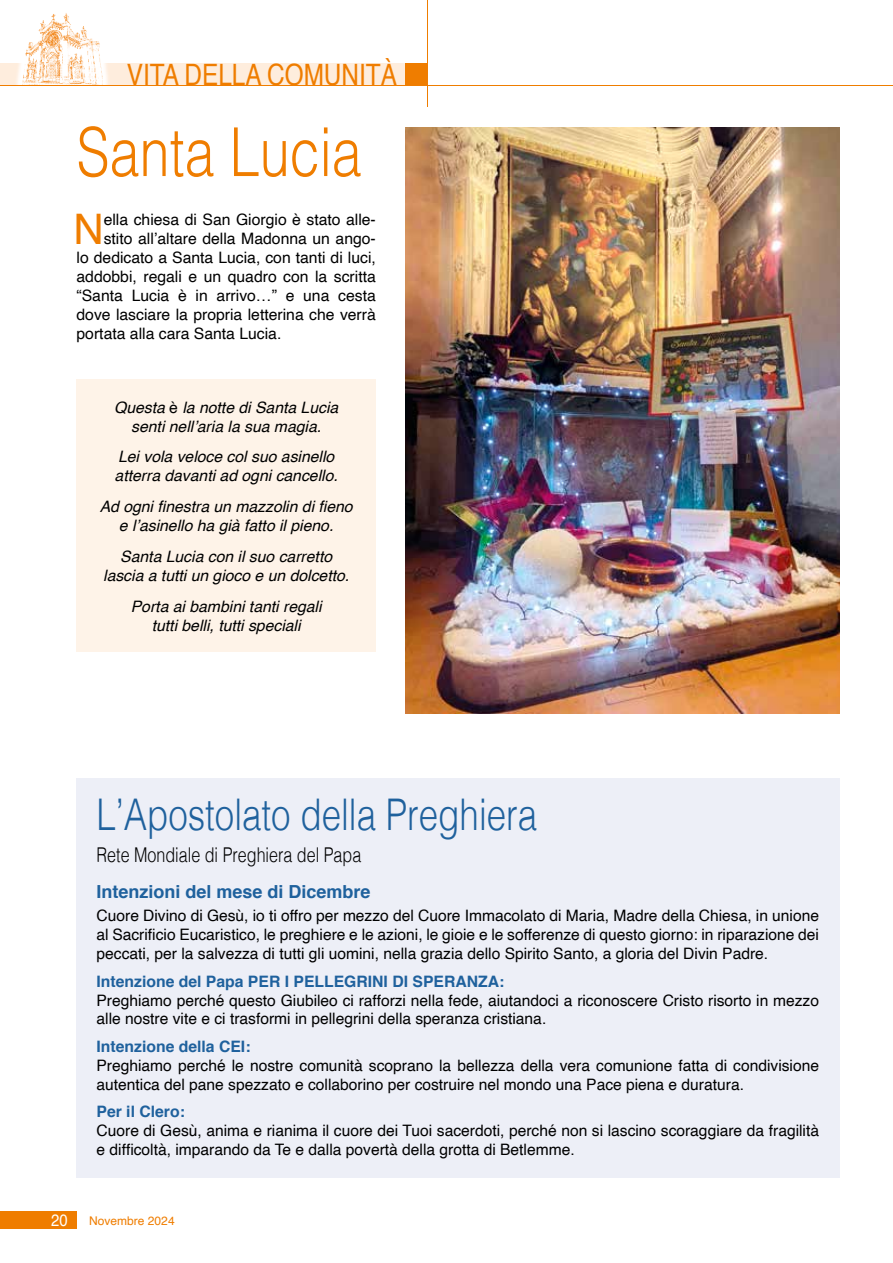
<style>
.page{position:relative;width:893px;height:1263px;background:#fff}
.page>*{position:absolute;margin:0;border:0;box-sizing:border-box;transform-origin:0 0}
.t1{font:300 67.5px "Helvetica";color:#ef7d00;scale:.8 1}
.t2{font:300 43.65px "Helvetica";color:#1f619d;scale:.8 1}
.t3{font:42.15px "Helvetica";color:#ef7d00}
.t4{font:29.4px "Helvetica";color:#ef7d00;scale:.83 1}
.t5{font:300 20.4px "Helvetica";color:#000;scale:.79 1}
.t6{font:700 18px "Helvetica";color:#1f619d}
.t7{font:16.5px "Helvetica";color:#fff;scale:.9 1}
.t8{font:15.75px/18.9px "Helvetica";color:#000}
.t9{font:italic 15.75px/18.9px "Helvetica";color:#000;text-align:center}
.t10{font:700 15.75px "Helvetica";color:#1f619d}
.t11{font:12px "Helvetica";color:#ef7d00}
.s1{font-style:normal}
</style>
<div class="page">
<div style="left:0;top:64px;width:415px;height:21px;background:#feeddd"></div>
<div style="left:406px;top:64px;width:21px;height:21px;background:#ef7d00"></div>
<hr style="left:427px;top:0;width:1px;height:106px;background:#ef7d00">
<img style="left:16px;top:64px;width:92px;height:21px">
<img style="left:22px;top:13px;width:81px;height:72px">
<hr style="left:0;top:85px;width:893px;height:1px;background:#ef7d00">
<div style="left:0;top:1211px;width:77px;height:17px;background:#ef7d00"></div>
<img style="left:406px;top:128px;width:434px;height:585px">
<div style="left:77px;top:778px;width:763px;height:400px;background:#edeff7"></div>
<div style="left:77px;top:379px;width:299px;height:273px;background:#fef3e8"></div>
<h3 class="t4" style="left:127px;top:52px;width:327px">VITA DELLA COMUNITÀ</h3>
<h1 class="t1" style="left:77px;top:95px;width:358px">Santa Lucia</h1>
<h3 class="t3" style="left:73px;top:197px;width:32px">N</h3>
<p class="t8" style="left:104px;top:211px;width:274px">ella chiesa di San Giorgio è stato alle-</p>
<p class="t8" style="left:104px;top:230px;width:274px">stito all’altare della Madonna un ango-</p>
<p class="t8" style="left:77px;top:248px;width:301px">lo dedicato a Santa Lucia, con tanti di luci,</p>
<p class="t8" style="left:77px;top:267px;width:301px">addobbi, regali e un quadro con la scritta</p>
<p class="t8" style="left:77px;top:286px;width:301px">“Santa Lucia è in arrivo…” e una cesta</p>
<p class="t8" style="left:77px;top:305px;width:301px">dove lasciare la propria letterina che verrà</p>
<p class="t8" style="left:77px;top:324px;width:206px">portata alla cara Santa Lucia.</p>
<p class="t9" style="left:114px;top:398px;width:226px">Questa <span class="s1">è</span> la notte di Santa Lucia senti nell’aria la sua magia.</p>
<p class="t9" style="left:115px;top:448px;width:225px;text-align:left">Lei vola veloce col suo asinello atterra davanti ad ogni cancello.</p>
<p class="t9" style="left:100px;top:498px;width:255px">Ad ogni finestra un mazzolin di fieno e l’asinello ha già fatto il pieno.</p>
<p class="t9" style="left:103px;top:547px;width:248px">Santa Lucia con il suo carretto lascia a tutti un gioco e un dolcetto.</p>
<p class="t9" style="left:131px;top:597px;width:192px">Porta ai bambini tanti regali tutti belli, tutti speciali</p>
<h2 class="t2" style="left:97px;top:777px;width:552px">L’Apostolato della Preghiera</h2>
<p class="t5" style="left:97px;top:838px;width:337px">Rete Mondiale di Preghiera del Papa</p>
<p class="t6" style="left:97px;top:877px;width:276px">Intenzioni del mese di Dicembre</p>
<p class="t8" style="left:97px;top:907px;width:724px;text-align:justify">Cuore Divino di Gesù, io ti offro per mezzo del Cuore Immacolato di Maria, Madre d ella Chiesa, in unione al Sacrificio Eucaristico, le preghiere e le azioni, le gioie e le sofferenze di questo giorno: in riparazione dei peccati, per la salvezza di tutti gli uomini, nella grazia dello Spirito Santo, a gloria del Divin Padre.</p>
<p class="t10" style="left:97px;top:968px;width:409px">Intenzione del Papa PER I PELLEGRINI DI SPERANZA:</p>
<p class="t8" style="left:97px;top:991px;width:724px">Preghiamo perché questo Giubileo ci rafforzi nella fede, aiutandoci a riconoscere Cristo risorto in mezzo alle nostre vite e ci trasformi in pellegrini della speranza cristiana.</p>
<p class="t10" style="left:97px;top:1033px;width:156px">Intenzione della CEI:</p>
<p class="t8" style="left:97px;top:1056px;width:724px">Preghiamo perché le nostre comunità scoprano la bellezza della vera comunione fatta di condivisione autentica del pane spezzato e collaborino per costruire nel mondo una Pace piena e duratura.</p>
<p class="t10" style="left:97px;top:1099px;width:90px">Per il Clero:</p>
<p class="t8" style="left:97px;top:1121px;width:724px">Cuore di Gesù, anima e rianima il cuore dei Tuoi sacerdoti, perché non si lascino scoraggiare da fragilità e difficoltà, imparando da Te e dalla povertà della grotta di Betlemme.</p>
<p class="t7" style="left:51px;top:1207px;width:20px">20</p>
<p class="t11" style="left:89px;top:1211px;width:87px">Novembre 2024</p>
</div>
